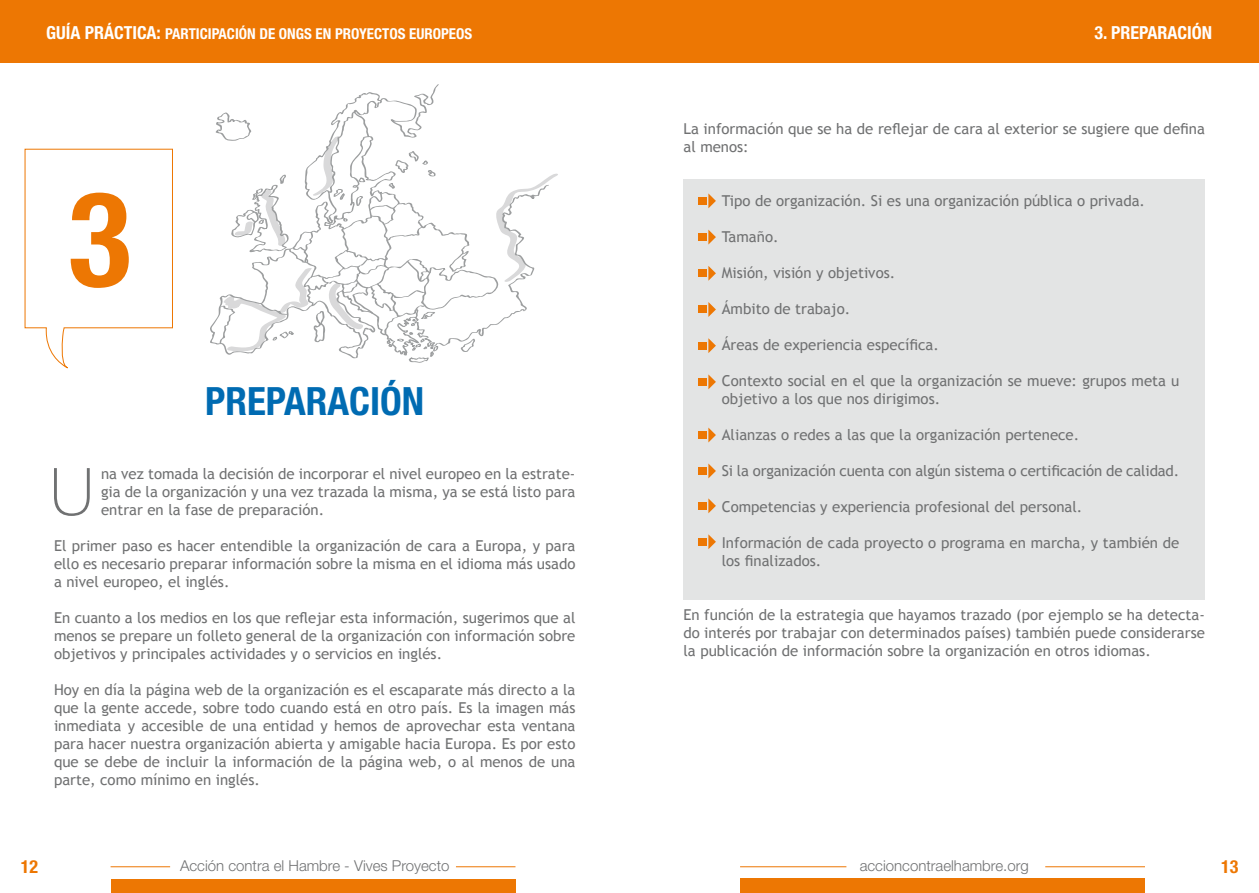
<style>
.page{position:relative;width:1259px;height:893px;background:#fff}
.page>*{position:absolute;margin:0;border:0;box-sizing:border-box;transform-origin:0 0}
.t1{font:700 condensed 132px "Helvetica Neue";color:#ed7703}
.t2{font:100 65.4px "Helvetica Neue";color:#707172}
.t3{font:700 condensed 39px "Helvetica Neue";color:#006bb2}
.t4{font:700 condensed 18px "Helvetica Neue";color:#fff}
.t5{font:700 condensed 18px "Helvetica Neue";color:#ed7703}
.t6{font:15px/18px "Trebuchet MS";color:#707172;text-align:justify}
.t7{font:300 15px "Helvetica Neue";color:#707172}
.t8{font:700 condensed 15px "Helvetica Neue";color:#fff}
.s1{font-size:18px}
</style>
<div class="page">
<div style="left:0;top:0;width:629px;height:62px;background:#ed7703"></div>
<hr style="left:111px;top:866px;width:59px;height:1px;background:#ed7703">
<hr style="left:456px;top:866px;width:59px;height:1px;background:#ed7703">
<div style="left:111px;top:879px;width:404px;height:14px;background:#ed7703"></div>
<div style="left:629px;top:0;width:630px;height:62px;background:#ed7703"></div>
<hr style="left:740px;top:866px;width:106px;height:1px;background:#ed7703">
<hr style="left:1045px;top:866px;width:100px;height:1px;background:#ed7703">
<div style="left:740px;top:879px;width:405px;height:14px;background:#ed7703"></div>
<div style="left:683px;top:179px;width:522px;height:421px;background:#e3e4e4"></div>
<svg style="left:24px;top:148px;width:149px;height:220px"></svg>
<svg style="left:210px;top:84px;width:338px;height:275px"></svg>
<svg style="left:708px;top:193px;width:8px;height:15px"></svg>
<div style="left:698px;top:197px;width:8px;height:8px;background:#ed7703"></div>
<svg style="left:708px;top:230px;width:8px;height:15px"></svg>
<div style="left:698px;top:233px;width:8px;height:8px;background:#ed7703"></div>
<svg style="left:708px;top:266px;width:8px;height:15px"></svg>
<div style="left:698px;top:270px;width:8px;height:7px;background:#ed7703"></div>
<svg style="left:708px;top:302px;width:8px;height:15px"></svg>
<div style="left:698px;top:306px;width:8px;height:7px;background:#ed7703"></div>
<svg style="left:708px;top:338px;width:8px;height:15px"></svg>
<div style="left:698px;top:342px;width:8px;height:7px;background:#ed7703"></div>
<svg style="left:708px;top:374px;width:8px;height:15px"></svg>
<div style="left:698px;top:378px;width:8px;height:8px;background:#ed7703"></div>
<svg style="left:708px;top:428px;width:8px;height:14px"></svg>
<div style="left:698px;top:431px;width:8px;height:8px;background:#ed7703"></div>
<svg style="left:708px;top:463px;width:8px;height:15px"></svg>
<div style="left:698px;top:467px;width:8px;height:8px;background:#ed7703"></div>
<svg style="left:708px;top:498px;width:8px;height:15px"></svg>
<div style="left:698px;top:502px;width:8px;height:8px;background:#ed7703"></div>
<svg style="left:708px;top:534px;width:8px;height:15px"></svg>
<div style="left:698px;top:538px;width:8px;height:7px;background:#ed7703"></div>
<p class="t8" style="left:46px;top:24px;width:427px"><span class="s1">GUÍA PRÁCTICA:</span> PARTICIPACIÓN DE ONGS EN PROYECTOS EUROPEOS</p>
<p class="t4" style="left:1094px;top:21px;width:108px">3. PREPARACIÓN</p>
<h1 class="t1" style="left:68px;top:159px;width:65px">3</h1>
<h3 class="t3" style="left:205px;top:378px;width:197px">PREPARACIÓN</h3>
<h2 class="t2" style="left:50px;top:454px;width:45px">U</h2>
<p class="t6" style="left:101px;top:465px;width:476px">na vez tomada la decisión de incorporar el nivel europeo en la estrate&shy;gia de la organización y una vez trazada la misma, ya se está listo para entrar en la fase de preparación.</p>
<p class="t6" style="left:54px;top:537px;width:523px">El primer paso es hacer entendible la organización de cara a Europa, y para ello es necesario preparar información sobre la misma en el idioma más usado a nivel europeo, el inglés.</p>
<p class="t6" style="left:54px;top:609px;width:523px">En cuanto a los medios en los que reflejar esta información, sugerimos que al menos se prepare un folleto general de la organización con información sobre objetivos y principales actividades y o servicios en inglés.</p>
<p class="t6" style="left:54px;top:681px;width:523px">Hoy en día la página web de la organización es el escaparate más directo a la que la gente accede, sobre todo cuando está en otro país. Es la imagen más inmediata y accesible de una entidad y hemos de aprovechar esta ventana para hacer nuestra organización abierta y amigable hacia Europa. Es por esto que se debe de incluir la información de la página web, o al menos de una parte, como mínimo en inglés.</p>
<p class="t6" style="left:683px;top:120px;width:523px">La información que se ha de reflejar de cara al exterior se sugiere que defina al menos:</p>
<p class="t6" style="left:722px;top:192px;width:425px">Tipo de organización. Si es una organización pública o privada.</p>
<p class="t6" style="left:722px;top:228px;width:58px">Tamaño.</p>
<p class="t6" style="left:722px;top:264px;width:175px">Misión, visión y objetivos.</p>
<p class="t6" style="left:722px;top:300px;width:130px">Ámbito de trabajo.</p>
<p class="t6" style="left:722px;top:336px;width:219px">Áreas de experiencia específica.</p>
<p class="t6" style="left:722px;top:372px;width:459px">Contexto social en el que la organización se mueve: grupos meta u objetivo a los que nos dirigimos.</p>
<p class="t6" style="left:722px;top:426px;width:359px">Alianzas o redes a las que la organización pertenece.</p>
<p class="t6" style="left:722px;top:462px;width:459px">Si la organización cuenta con algún sistema o certificación de calidad.</p>
<p class="t6" style="left:722px;top:498px;width:362px">Competencias y experiencia profesional del personal.</p>
<p class="t6" style="left:722px;top:534px;width:459px">Información de cada proyecto o programa en marcha, y también de los finalizados.</p>
<p class="t6" style="left:683px;top:606px;width:523px">En función de la estrategia que hayamos trazado (por ejemplo se ha detecta&shy;do interés por trabajar con determinados países) también puede considerarse la publicación de información sobre la organización en otros idiomas.</p>
<p class="t5" style="left:21px;top:856px;width:19px">12</p>
<p class="t7" style="left:180px;top:856px;width:271px">Acción contra el Hambre - Vives Proyecto</p>
<p class="t5" style="left:1221px;top:856px;width:19px">13</p>
<p class="t7" style="left:859px;top:856px;width:170px">accioncontraelhambre.org</p>
</div>
